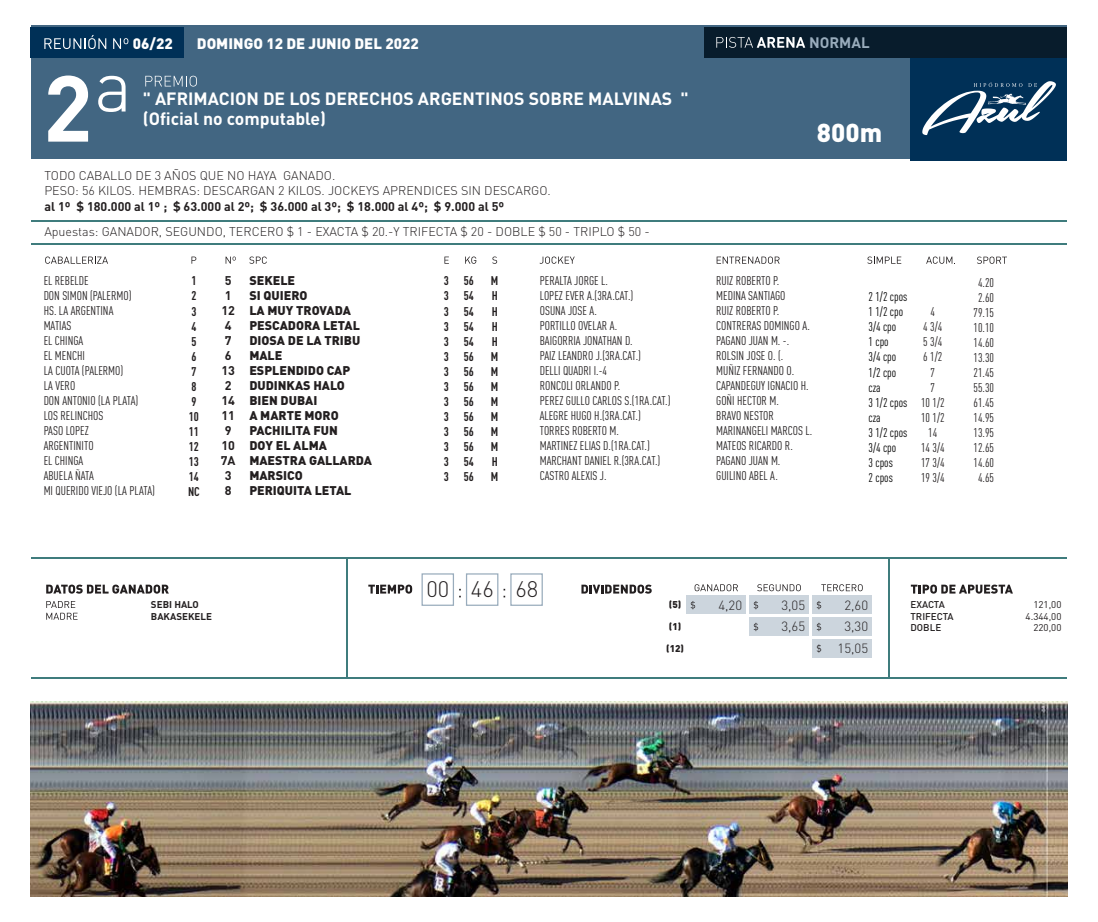
<style>
.page{position:relative;width:1098px;height:922px;background:#fff}
.page>*{position:absolute;margin:0;border:0;box-sizing:border-box;transform-origin:0 0}
.t1{font:700 92px "DIN Pro";color:#fff}
.t2{font:900 25.62px "DIN Pro";color:#fff}
.t3{font:300 22.25px "DIN Pro";color:#231f20}
.t4{font:700 17.62px/20px "DIN Pro";color:#fff}
.t5{font:900 15px "DIN Pro";color:#fff}
.t6{font:700 15px "DIN Pro";color:#99acbc}
.t7{font:300 13.25px "DIN Pro";color:#231f20}
.t8{font:12.5px/15px "FFDIN Pro Cond";color:#231f20}
.t9{font:300 12.5px/15px "DIN Pro";color:#231f20}
.t10{font:900 12.5px/15px "DIN Pro";color:#231f20}
.t11{font:700 12.5px/15px "DIN Pro";color:#231f20;text-align:center}
.t12{font:700 12.5px/15px "FFDIN Pro Cond";color:#231f20;text-align:justify}
.t13{font:12.5px/15px "FFDIN Pro Cond";color:#000}
.t14{font:9.75px/11.8px "DIN Pro";color:#231f20;text-align:right}
.t15{font:500 9.75px/11.8px "DIN Pro";color:#231f20}
.t16{font:700 9.75px/11.8px "DIN Pro";color:#231f20}
.t17{font:900 9.75px "DIN Pro";color:#231f20}
</style>
<div class="page">
<div style="left:31px;top:25px;width:1035px;height:134px;background:#426682"></div>
<div style="left:910px;top:27px;width:156px;height:134px;background:#003057"></div>
<div style="left:31px;top:27px;width:153px;height:30px;background:#003057"></div>
<div style="left:704px;top:27px;width:362px;height:30px;background:#081c2c"></div>
<hr style="left:31px;top:557px;width:1035px;height:2px;background:#3f7c7d">
<hr style="left:31px;top:677px;width:1035px;height:1px;background:#3f7c7d">
<hr style="left:347px;top:557px;width:1px;height:121px;background:#3f7c7d">
<hr style="left:888px;top:557px;width:2px;height:121px;background:#3f7c7d">
<div style="left:421px;top:573px;width:33px;height:32px;border:1px solid #99acbc"></div>
<div style="left:466px;top:573px;width:32px;height:32px;border:1px solid #99acbc"></div>
<div style="left:510px;top:573px;width:33px;height:32px;border:1px solid #99acbc"></div>
<hr style="left:31px;top:220px;width:1035px;height:1px;background:#3f7c7d">
<hr style="left:31px;top:243px;width:1035px;height:1px;background:#3f7c7d">
<svg style="left:44px;top:35px;width:62px;height:14px"></svg>
<svg style="left:113px;top:38px;width:15px;height:11px"></svg>
<svg style="left:716px;top:37px;width:89px;height:11px"></svg>
<svg style="left:98px;top:76px;width:28px;height:36px"></svg>
<svg style="left:145px;top:76px;width:52px;height:11px"></svg>
<svg style="left:45px;top:256px;width:63px;height:8px"></svg>
<svg style="left:249px;top:256px;width:18px;height:8px"></svg>
<svg style="left:539px;top:256px;width:35px;height:8px"></svg>
<svg style="left:716px;top:256px;width:63px;height:8px"></svg>
<svg style="left:867px;top:256px;width:34px;height:8px"></svg>
<svg style="left:977px;top:256px;width:30px;height:8px"></svg>
<svg style="left:926px;top:256px;width:29px;height:8px"></svg>
<svg style="left:191px;top:256px;width:5px;height:8px"></svg>
<svg style="left:444px;top:256px;width:5px;height:8px"></svg>
<svg style="left:465px;top:256px;width:11px;height:8px"></svg>
<svg style="left:492px;top:256px;width:5px;height:8px"></svg>
<svg style="left:225px;top:256px;width:11px;height:8px"></svg>
<svg style="left:368px;top:584px;width:44px;height:9px"></svg>
<svg style="left:46px;top:584px;width:123px;height:9px"></svg>
<svg style="left:581px;top:584px;width:70px;height:9px"></svg>
<svg style="left:910px;top:584px;width:102px;height:9px"></svg>
<svg style="left:694px;top:584px;width:44px;height:7px"></svg>
<svg style="left:757px;top:584px;width:43px;height:7px"></svg>
<svg style="left:821px;top:584px;width:41px;height:7px"></svg>
<div style="left:686px;top:595px;width:59px;height:19px;background:#ccd5dd"></div>
<svg style="left:690px;top:601px;width:5px;height:8px"></svg>
<div style="left:749px;top:595px;width:59px;height:19px;background:#ccd5dd"></div>
<svg style="left:753px;top:601px;width:5px;height:8px"></svg>
<div style="left:812px;top:595px;width:59px;height:19px;background:#ccd5dd"></div>
<svg style="left:816px;top:601px;width:5px;height:8px"></svg>
<div style="left:749px;top:617px;width:59px;height:19px;background:#ccd5dd"></div>
<svg style="left:753px;top:622px;width:5px;height:9px"></svg>
<div style="left:812px;top:617px;width:59px;height:19px;background:#ccd5dd"></div>
<svg style="left:816px;top:622px;width:5px;height:9px"></svg>
<div style="left:812px;top:639px;width:59px;height:18px;background:#ccd5dd"></div>
<svg style="left:816px;top:644px;width:5px;height:8px"></svg>
<svg style="left:46px;top:601px;width:32px;height:18px"></svg>
<svg style="left:922px;top:81px;width:133px;height:54px"></svg>
<img style="left:31px;top:701px;width:1036px;height:195px">
<p class="t5" style="left:133px;top:33px;width:41px">06/22</p>
<p class="t6" style="left:809px;top:32px;width:62px">NORMAL</p>
<p class="t5" style="left:197px;top:33px;width:223px">DOMINGO 12 DE JUNIO DEL 2022</p>
<h1 class="t1" style="left:43px;top:46px;width:51px">2</h1>
<h3 class="t4" style="left:143px;top:88px;width:547px">" AFRIMACION DE LOS DERECHOS ARGENTINOS SOBRE MALVINAS " (Oficial no computable)</h3>
<p class="t9" style="left:44px;top:167px;width:508px">TODO CABALLO DE 3 AÑOS QUE NO HAYA GANADO.<br>PESO: 56 KILOS. HEMBRAS: DESCARGAN 2 KILOS. JOCKEYS APRENDICES SIN DESCARGO.</p>
<p class="t11" style="left:44px;top:198px;width:461px">al 1º $ 180.000 al 1º ; $ 63.000 al 2º; $ 36.000 al 3º; $ 18.000 al 4º; $ 9.000 al 5º</p>
<p class="t9" style="left:44px;top:223px;width:607px">Apuestas: GANADOR, SEGUNDO, TERCERO $ 1 - EXACTA $ 20.-Y TRIFECTA $ 20 - DOBLE $ 50 - TRIPLO $ 50 -</p>
<h2 class="t2" style="left:817px;top:115px;width:67px">800m</h2>
<p class="t8" style="left:44px;top:272px;width:113px">EL REBELDE<br>DON SIMON (PALERMO)<br>HS. LA ARGENTINA<br>MATIAS<br>EL CHINGA<br>EL MENCHI<br>LA CUOTA (PALERMO)<br>LA VERO<br>DON ANTONIO (LA PLATA)<br>LOS RELINCHOS<br>PASO LOPEZ<br>ARGENTINITO<br>EL CHINGA<br>ABUELA ÑATA<br>MI QUERIDO VIEJO (LA PLATA)</p>
<p class="t12" style="left:188px;top:272px;width:13px;text-align:left">1<br>2<br>3<br>4<br>5<br>6<br>7<br>8<br>9<br>10<br>11<br>12<br>13<br>14<br>NC</p>
<p class="t11" style="left:221px;top:272px;width:16px">5<br>1<br>12<br>4<br>7<br>6<br>13<br>2<br>14<br>11<br>9<br>10<br>7A<br>3<br>8</p>
<p class="t10" style="left:249px;top:272px;width:124px">SEKELE<br>SI QUIERO<br>LA MUY TROVADA<br>PESCADORA LETAL<br>DIOSA DE LA TRIBU<br>MALE<br>ESPLENDIDO CAP<br>DUDINKAS HALO<br>BIEN DUBAI<br>A MARTE MORO<br>PACHILITA FUN<br>DOY EL ALMA<br>MAESTRA GALLARDA<br>MARSICO<br>PERIQUITA LETAL</p>
<p class="t12" style="left:444px;top:272px;width:7px">3<br>3<br>3<br>3<br>3<br>3<br>3<br>3<br>3<br>3<br>3<br>3<br>3<br>3</p>
<p class="t12" style="left:464px;top:272px;width:12px">56<br>54<br>54<br>54<br>54<br>56<br>56<br>56<br>56<br>56<br>56<br>56<br>54<br>56</p>
<p class="t12" style="left:491px;top:272px;width:9px">M H H H H M M M M M M M H M</p>
<p class="t8" style="left:540px;top:272px;width:132px">PERALTA JORGE L.<br>LOPEZ EVER A.(3RA.CAT.)<br>OSUNA JOSE A.<br>PORTILLO OVELAR A.<br>BAIGORRIA JONATHAN D.<br>PAIZ LEANDRO J.(3RA.CAT.)<br>DELLI QUADRI I.-4<br>RONCOLI ORLANDO P.<br>PEREZ GULLO CARLOS S.(1RA.CAT.)<br>ALEGRE HUGO H.(3RA.CAT.)<br>TORRES ROBERTO M.<br>MARTINEZ ELIAS D.(1RA.CAT.)<br>MARCHANT DANIEL R.(3RA.CAT.)<br>CASTRO ALEXIS J.</p>
<p class="t8" style="left:716px;top:272px;width:97px">RUIZ ROBERTO P.<br>MEDINA SANTIAGO<br>RUIZ ROBERTO P.<br>CONTRERAS DOMINGO A.<br>PAGANO JUAN M. -.<br>ROLSIN JOSE O. (.<br>MUÑIZ FERNANDO O.<br>CAPANDEGUY IGNACIO H.<br>GOÑI HECTOR M.<br>BRAVO NESTOR<br>MARINANGELI MARCOS L.<br>MATEOS RICARDO R.<br>PAGANO JUAN M.<br>GUILINO ABEL A.</p>
<p class="t13" style="left:868px;top:288px;width:40px">2 1/2 cpos<br>1 1/2 cpo<br>3/4 cpo<br>1 cpo<br>3/4 cpo<br>1/2 cpo cza<br>3 1/2 cpos cza<br>3 1/2 cpos<br>3/4 cpo<br>3 cpos<br>2 cpos</p>
<p class="t8" style="left:921px;top:303px;width:25px;text-align:center">4<br>4 3/4<br>5 3/4<br>6 1/2<br>7<br>7<br>10 1/2<br>10 1/2<br>14<br>14 3/4<br>17 3/4<br>19 3/4</p>
<p class="t8" style="left:973px;top:274px;width:22px;text-align:center">4.20<br>2.60<br>79.15<br>10.10<br>14.60<br>13.30<br>21.45<br>55.30<br>61.45<br>14.95<br>13.95<br>12.65<br>14.60<br>4.65</p>
<h3 class="t3" style="left:426px;top:574px;width:113px">00 46 68</h3>
<p class="t17" style="left:669px;top:597px;width:14px">(5)</p>
<p class="t7" style="left:718px;top:595px;width:25px">4,20</p>
<p class="t7" style="left:781px;top:595px;width:25px">3,05</p>
<p class="t7" style="left:844px;top:595px;width:25px">2,60</p>
<p class="t17" style="left:669px;top:619px;width:14px">(1)</p>
<p class="t7" style="left:781px;top:617px;width:25px">3,65</p>
<p class="t7" style="left:844px;top:617px;width:25px">3,30</p>
<p class="t17" style="left:666px;top:641px;width:19px">(12)</p>
<p class="t7" style="left:837px;top:638px;width:32px">15,05</p>
<p class="t16" style="left:151px;top:598px;width:62px">SEBI HALO<br>BAKASEKELE</p>
<p class="t14" style="left:1025px;top:598px;width:37px">121,00<br>4.344,00<br>220,00</p>
<p class="t15" style="left:910px;top:598px;width:45px">EXACTA<br>TRIFECTA<br>DOBLE</p>
</div>
